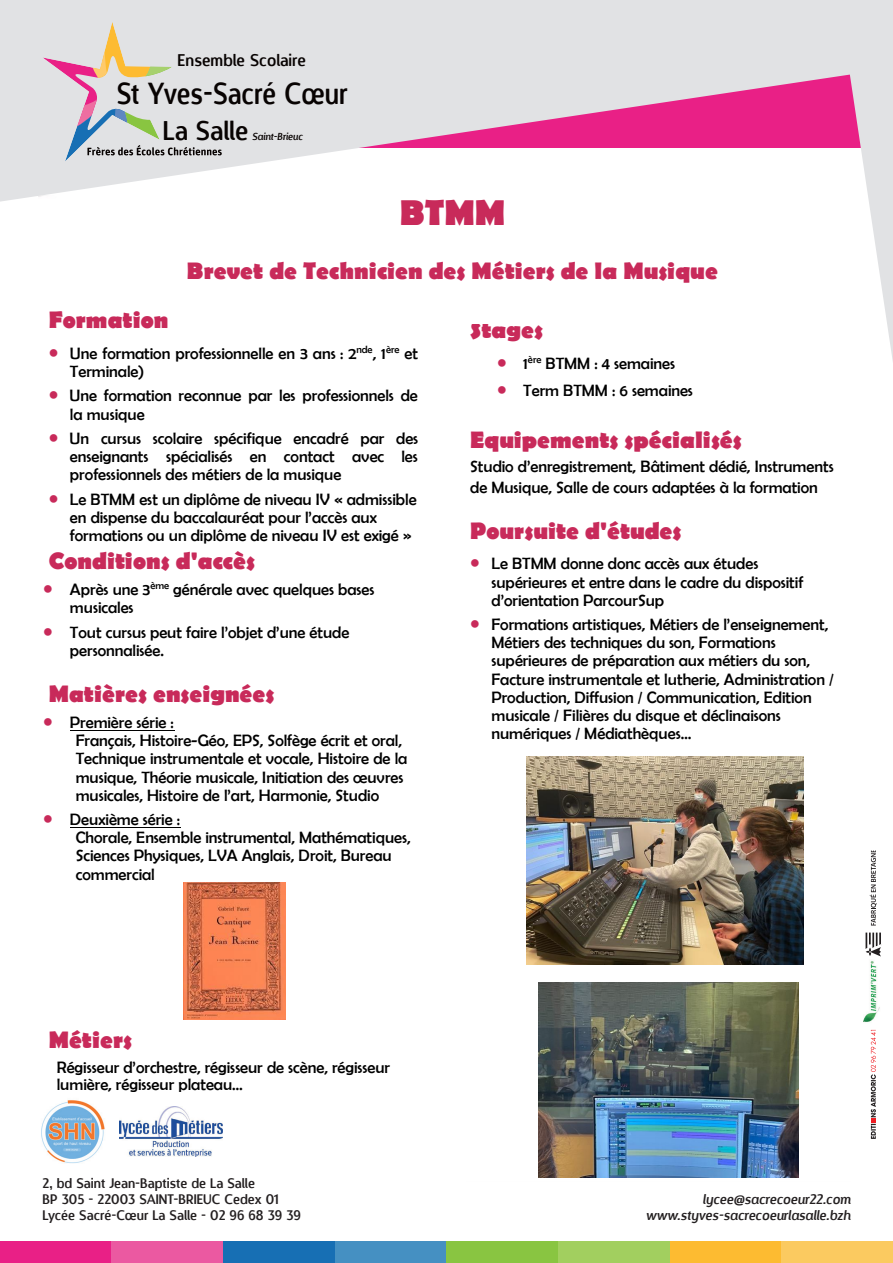
<style>
.page{position:relative;width:893px;height:1263px;background:#fff}
.page>*{position:absolute;margin:0;border:0;box-sizing:border-box;transform-origin:0 0}
.t1{font:700 36px "Berlin Sans FB";color:#c82a5a}
.t2{font:29.7px "Designosaur";color:#080302;scale:.9 1}
.t3{font:26.4px "Designosaur";color:#080302}
.t4{font:700 24px "Berlin Sans FB";color:#c82a5a}
.t5{font:16.5px/18.1px "Berlin Sans FB";color:#000}
.t6{font:16.5px "Designosaur";color:#080302}
.t7{font:13.5px/16.2px "Designosaur";color:#231f20}
.t8{font:italic 13.5px/16.2px "Designosaur";color:#231f20;text-align:right}
.t9{font:italic 9.9px "Designosaur";color:#080302}
.s1{color:#c82a5a}
</style>
<div class="page">
<svg style="left:0;top:0;width:893px;height:361px;fill:#e1e2e4"></svg>
<div style="left:0;top:1242px;width:112px;height:21px;background:#e92086"></div>
<div style="left:112px;top:1242px;width:111px;height:21px;background:#eb59a1"></div>
<div style="left:223px;top:1242px;width:112px;height:21px;background:#176fb4"></div>
<div style="left:335px;top:1242px;width:111px;height:21px;background:#4590c2"></div>
<div style="left:446px;top:1242px;width:112px;height:21px;background:#89c541"></div>
<div style="left:558px;top:1242px;width:112px;height:21px;background:#a2cf5f"></div>
<div style="left:670px;top:1242px;width:111px;height:21px;background:#fdbb31"></div>
<div style="left:781px;top:1242px;width:112px;height:21px;background:#fbca60"></div>
<svg style="left:42px;top:22px;width:180px;height:140px;background:#d6d2d1"></svg>
<img style="left:863px;top:961px;width:17px;height:61px">
<svg style="left:871px;top:1030px;width:5px;height:109px"></svg>
<svg style="left:870px;top:850px;width:7px;height:75px"></svg>
<svg style="left:865px;top:932px;width:16px;height:25px"></svg>
<img style="left:38px;top:196px;width:812px;height:968px">
<div style="left:459px;top:309px;width:389px;height:508px;background:#fff"></div>
<div style="left:38px;top:298px;width:392px;height:798px;background:#fff"></div>
<hr style="left:70px;top:730px;width:104px;height:1px;background:#000">
<hr style="left:70px;top:827px;width:110px;height:1px;background:#000">
<img style="left:183px;top:883px;width:102px;height:136px">
<div style="left:461px;top:751px;width:389px;height:430px;background:#fff"></div>
<img style="left:527px;top:757px;width:276px;height:207px">
<img style="left:539px;top:982px;width:259px;height:195px">
<div style="left:172px;top:196px;width:561px;height:128px;background:#fff"></div>
<p class="t6" style="left:178px;top:47px;width:130px">Ensemble Scolaire</p>
<h2 class="t2" style="left:117px;top:68px;width:258px">St Yves-Sacré Cœur</h2>
<h3 class="t3" style="left:163px;top:108px;width:87px">La Salle</h3>
<p class="t9" style="left:252px;top:128px;width:52px">Saint-Brieuc</p>
<h1 class="t1" style="left:400px;top:193px;width:107px">BTMM</h1>
<h3 class="t4" style="left:187px;top:257px;width:532px">Brevet de Technicien des Métiers de la Musique</h3>
<h3 class="t4" style="left:49px;top:306px;width:121px">Formation</h3>
<p class="t5" style="left:70px;top:344px;width:350px;text-indent:-21px"><span class="s1">•</span> Une formation professionnelle en 3 ans : 2<sup>nde</sup>, 1<sup>ère</sup> et<br>Terminale)</p>
<p class="t5" style="left:70px;top:387px;width:349px;text-indent:-21px"><span class="s1">•</span> Une formation reconnue par les professionnels de la musique</p>
<p class="t5" style="left:70px;top:429px;width:350px;text-align:justify;text-indent:-21px"><span class="s1">•</span> Un cursus scolaire spécifique encadré par des enseignants spécialisés en contact avec les professionnels des métiers de la musique</p>
<p class="t5" style="left:70px;top:490px;width:348px;text-indent:-21px"><span class="s1">•</span> Le BTMM est un diplôme de niveau IV « admissible en dispense du baccalauréat pour l’accès aux formations ou un diplôme de niveau IV est exigé »</p>
<h3 class="t4" style="left:49px;top:547px;width:208px">Conditions d'accès</h3>
<p class="t5" style="left:70px;top:580px;width:306px;text-indent:-27px"><span class="s1">•</span> Après une 3<sup>ème</sup> générale avec quelques bases musicales</p>
<p class="t5" style="left:70px;top:623px;width:281px;text-indent:-27px"><span class="s1">•</span> Tout cursus peut faire l’objet d’une étude personnalisée.</p>
<h3 class="t4" style="left:49px;top:680px;width:227px">Matières enseignées</h3>
<p class="t5" style="left:76px;top:713px;width:333px;text-indent:-33px"><span class="s1">•</span> Première série :<br>Français, Histoire-Géo, EPS, Solfège écrit et oral, Technique instrumentale et vocale, Histoire de la musique, Théorie musicale, Initiation des œuvres musicales, Histoire de l’art, Harmonie, Studio</p>
<p class="t5" style="left:76px;top:810px;width:336px;text-indent:-33px"><span class="s1">•</span> Deuxième série :<br>Chorale, Ensemble instrumental, Mathématiques,<br>Sciences Physiques, LVA Anglais, Droit, Bureau commercial</p>
<h3 class="t4" style="left:470px;top:317px;width:74px">Stages</h3>
<p class="t5" style="left:497px;top:354px;width:179px"><span class="s1">•</span> 1<sup>ère</sup> BTMM : 4 semaines</p>
<p class="t5" style="left:497px;top:382px;width:197px"><span class="s1">•</span> Term BTMM : 6 semaines</p>
<h3 class="t4" style="left:470px;top:426px;width:273px">Equipements spécialisés</h3>
<p class="t5" style="left:470px;top:456px;width:365px;line-height:20.7px">Studio d’enregistrement, Bâtiment dédié, Instruments de Musique, Salle de cours adaptées à la formation</p>
<h3 class="t4" style="left:470px;top:517px;width:213px">Poursuite d'études</h3>
<p class="t5" style="left:491px;top:554px;width:313px;text-indent:-21px"><span class="s1">•</span> Le BTMM donne donc accès aux études supérieures et entre dans le cadre du dispositif d’orientation ParcourSup</p>
<p class="t5" style="left:491px;top:615px;width:344px;text-indent:-21px"><span class="s1">•</span> Formations artistiques, Métiers de l’enseignement, Métiers des techniques du son, Formations supérieures de préparation aux métiers du son, Facture instrumentale et lutherie, Administration / Production, Diffusion / Communication, Edition musicale / Filières du disque et déclinaisons numériques / Médiathèques…</p>
<h3 class="t4" style="left:49px;top:1026px;width:85px">Métiers</h3>
<p class="t5" style="left:57px;top:1058px;width:335px">Régisseur d’orchestre, régisseur de scène, régisseur lumière, régisseur plateau…</p>
<p class="t7" style="left:43px;top:1174px;width:260px">2, bd Saint Jean-Baptiste de La Salle<br>BP 305 - 22003 SAINT-BRIEUC Cedex 01<br>Lycée Sacré-Cœur La Salle - 02 96 68 39 39</p>
<p class="t8" style="left:646px;top:1191px;width:206px">lycee@sacrecoeur22.com www.styves-sacrecoeurlasalle.bzh</p>
</div>
